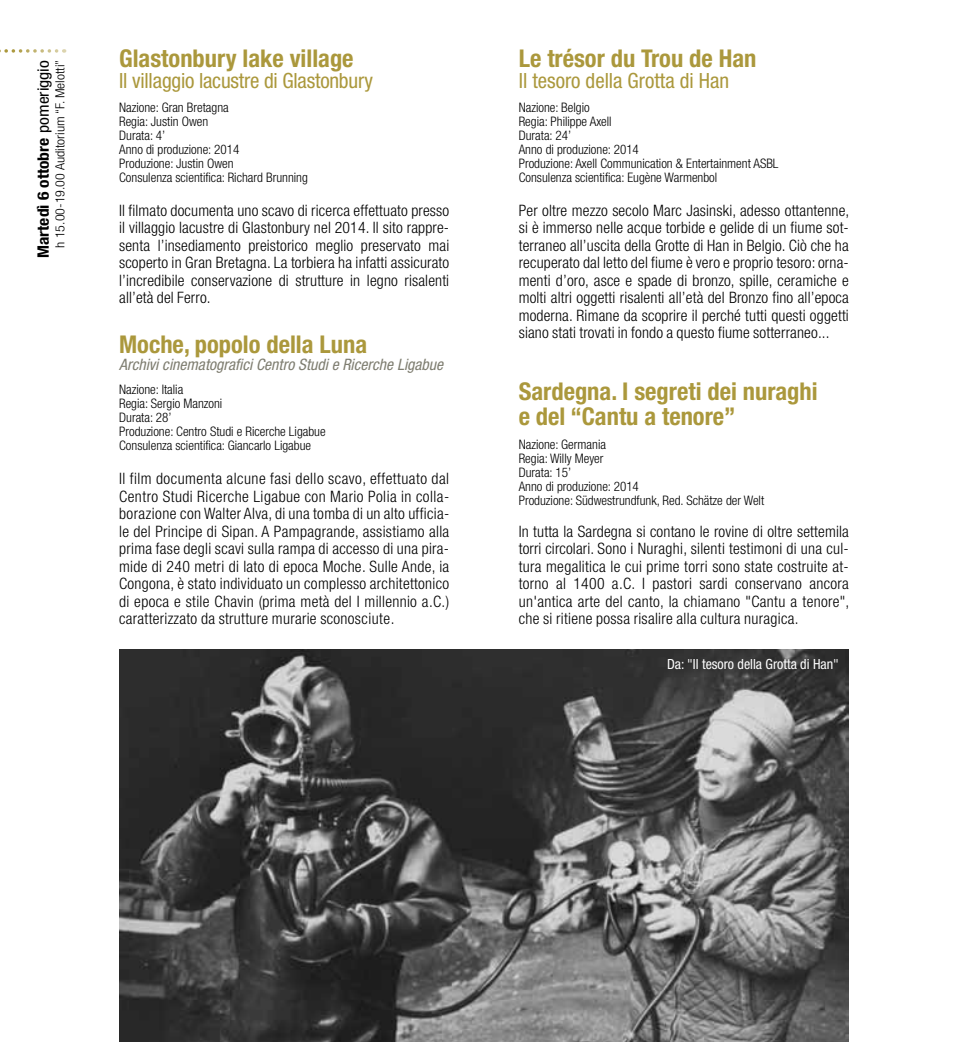
<style>
.page{position:relative;width:968px;height:1042px;background:#fff}
.page>*{position:absolute;margin:0;border:0;box-sizing:border-box;transform-origin:0 0}
.t1{font:700 condensed 24.5px/25.2px "Helvetica Neue LT Std";color:#ab983c}
.t2{font:condensed 21px "Helvetica Neue LT Std";letter-spacing:-.01em;color:#ab983c}
.t3{font:300 condensed 15.75px/17.5px "Helvetica Neue LT Std";letter-spacing:.02em;color:#000;text-align:justify}
.t4{font:italic condensed 15.75px "Helvetica Neue LT Std";color:#7e7d70}
.t5{font:700 condensed 15.75px "Helvetica Neue LT Std";color:#000;scale:1.11 1}
.t6{font:condensed 14px "Helvetica Neue LT Std";color:#fff}
.t7{font:300 condensed 13.12px/14px "Helvetica Neue LT Std";color:#000}
.t8{font:300 condensed 12.6px "Helvetica Neue LT Std";color:#000;scale:1.11 1}
.s1{font-weight:400}
</style>
<div class="page">
<svg style="left:0;top:49px;width:57px;height:4px"></svg>
<img style="left:119px;top:649px;width:729px;height:393px">
<p class="t5" style="left:34px;top:258px;width:179px;rotate:-90deg">Martedì 6 ottobre <span class="s1">pomeriggio</span></p>
<p class="t8" style="left:53px;top:248px;width:171px;rotate:-90deg">h 15.00-19.00 Auditorium “F. Melotti”</p>
<h1 class="t1" style="left:119px;top:45px;width:236px">Glastonbury lake village</h1>
<h2 class="t2" style="left:119px;top:68px;width:255px">Il villaggio lacustre di Glastonbury</h2>
<p class="t7" style="left:119px;top:100px;width:190px">Nazione: Gran Bretagna<br>Regia: Justin Owen<br>Durata: 4’<br>Anno di produzione: 2014<br>Produzione: Justin Owen<br>Consulenza scientifica: Richard Brunning</p>
<p class="t3" style="left:119px;top:201px;width:331px">Il filmato documenta uno scavo di ricerca effettuato presso il villaggio lacustre di Glastonbury nel 2014. Il sito rappre&shy;senta l’insediamento preistorico meglio preservato mai scoperto in Gran Bretagna. La torbiera ha infatti assicurato l’incredibile conservazione di strutture in legno risalenti all’età del Ferro.</p>
<h1 class="t1" style="left:119px;top:331px;width:249px">Moche, popolo della Luna</h1>
<p class="t4" style="left:119px;top:355px;width:325px">Archivi cinematografici Centro Studi e Ricerche Ligabue</p>
<p class="t7" style="left:119px;top:382px;width:208px">Nazione: Italia<br>Regia: Sergio Manzoni<br>Durata: 28’<br>Produzione: Centro Studi e Ricerche Ligabue<br>Consulenza scientifica: Giancarlo Ligabue</p>
<p class="t3" style="left:119px;top:470px;width:331px">Il film documenta alcune fasi dello scavo, effettuato dal Centro Studi Ricerche Ligabue con Mario Polia in colla&shy;borazione con Walter Alva, di una tomba di un alto ufficia&shy;le del Principe di Sipan. A Pampagrande, assistiamo alla prima fase degli scavi sulla rampa di accesso di una pira&shy;mide di 240 metri di lato di epoca Moche. Sulle Ande, ia Congona, è stato individuato un complesso architettonico di epoca e stile Chavin (prima metà del I millennio a.C.) caratterizzato da strutture murarie sconosciute.</p>
<h1 class="t1" style="left:518px;top:45px;width:239px">Le trésor du Trou de Han</h1>
<h2 class="t2" style="left:518px;top:68px;width:212px">Il tesoro della Grotta di Han</h2>
<p class="t7" style="left:518px;top:100px;width:261px">Nazione: Belgio<br>Regia: Philippe Axell<br>Durata: 24’<br>Anno di produzione: 2014<br>Produzione: Axell Communication &amp; Entertainment ASBL<br>Consulenza scientifica: Eugène Warmenbol</p>
<p class="t3" style="left:518px;top:201px;width:332px">Per oltre mezzo secolo Marc Jasinski, adesso ottantenne, si è immerso nelle acque torbide e gelide di un fiume sot&shy;terraneo all’uscita della Grotte di Han in Belgio. Ciò che ha recuperato dal letto del fiume è vero e proprio tesoro: orna&shy;menti d’oro, asce e spade di bronzo, spille, ceramiche e molti altri oggetti risalenti all’età del Bronzo fino all’epoca moderna. Rimane da scoprire il perché tutti questi oggetti siano stati trovati in fondo a questo fiume sotterraneo...</p>
<h1 class="t1" style="left:518px;top:378px;width:300px">Sardegna. I segreti dei nuraghi e del “Cantu a tenore”</h1>
<p class="t7" style="left:518px;top:437px;width:247px">Nazione: Germania<br>Regia: Willy Meyer<br>Durata: 15’<br>Anno di produzione: 2014<br>Produzione: Südwestrundfunk, Red. Schätze der Welt</p>
<p class="t3" style="left:518px;top:522px;width:332px">In tutta la Sardegna si contano le rovine di oltre settemila torri circolari. Sono i Nuraghi, silenti testimoni di una cul&shy;tura megalitica le cui prime torri sono state costruite at&shy;torno al 1400 a.C. I pastori sardi conservano ancora un'antica arte del canto, la chiamano "Cantu a tenore", che si ritiene possa risalire alla cultura nuragica.</p>
<p class="t6" style="left:667px;top:656px;width:173px">Da: "Il tesoro della Grotta di Han"</p>
</div>
